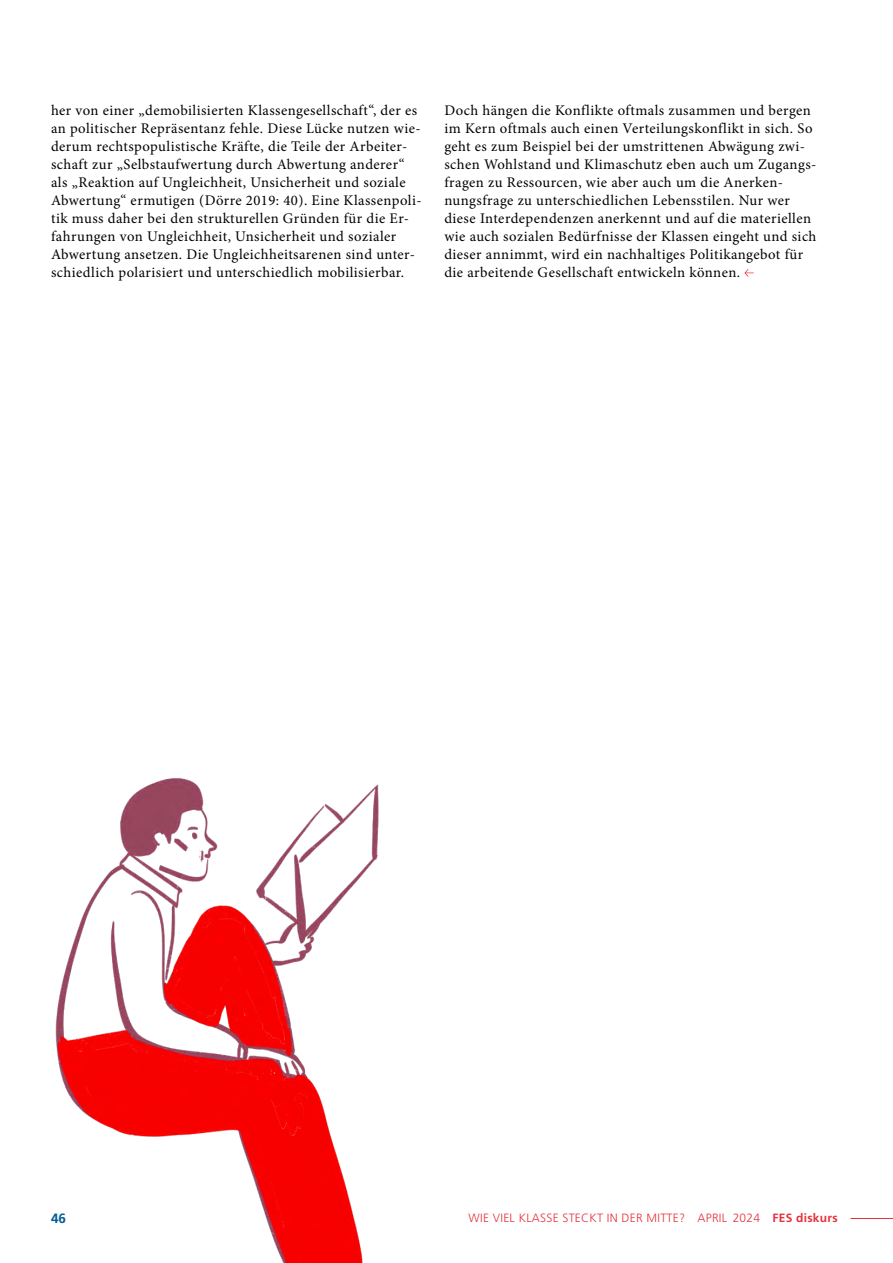
<style>
.page{position:relative;width:893px;height:1263px;background:#fff}
.page>*{position:absolute;margin:0;border:0;box-sizing:border-box;transform-origin:0 0}
.t1{font:14.7px/18px "Minion Pro";letter-spacing:.03em;color:#000}
.t2{font:700 13.5px "Frutiger LT Pro";color:#025d98}
.t3{font:300 12px "Frutiger LT Pro";letter-spacing:.02em;color:#e5323d}
.s1{font-weight:700}
</style>
<div class="page">
<svg style="left:744px;top:269px;width:10px;height:8px"></svg>
<img style="left:55px;top:778px;width:324px;height:485px">
<hr style="left:850px;top:1218px;width:43px;height:1px;background:#e5323d">
<p class="t1" style="left:51px;top:101px;width:372px">her von einer „demobilisierten Klassengesellschaft“, der es an politischer Repräsentanz fehle. Diese Lücke nutzen wie&shy;derum rechtspopulistische Kräfte, die Teile der Arbeiter&shy;schaft zur „Selbstaufwertung durch Abwertung anderer“ als „Reaktion auf Ungleichheit, Unsicherheit und soziale Abwertung“ ermutigen (Dörre 2019: 40). Eine Klassenpoli&shy;tik muss daher bei den strukturellen Gründen für die Er&shy;fahrungen von Ungleichheit, Unsicherheit und sozialer Abwertung ansetzen. Die Ungleichheitsarenen sind unter&shy;schiedlich polarisiert und unterschiedlich mobilisierbar.</p>
<p class="t1" style="left:444px;top:101px;width:374px">Doch hängen die Konflikte oftmals zusammen und bergen im Kern oftmals auch einen Verteilungskonflikt in sich. So geht es zum Beispiel bei der umstrittenen Abwägung zwi&shy;schen Wohlstand und Klimaschutz eben auch um Zugangs&shy;fragen zu Ressourcen, wie aber auch um die Anerken&shy;nungsfrage zu unterschiedlichen Lebensstilen. Nur wer diese Interdependenzen anerkennt und auf die materiellen wie auch sozialen Bedürfnisse der Klassen eingeht und sich dieser annimmt, wird ein nachhaltiges Politikangebot für die arbeitende Gesellschaft entwickeln können.</p>
<p class="t2" style="left:51px;top:1210px;width:17px">46</p>
<p class="t3" style="left:469px;top:1211px;width:371px">WIE VIEL KLASSE STECKT IN DER MITTE? APRIL 2024 <span class="s1">FES diskurs</span></p>
</div>
